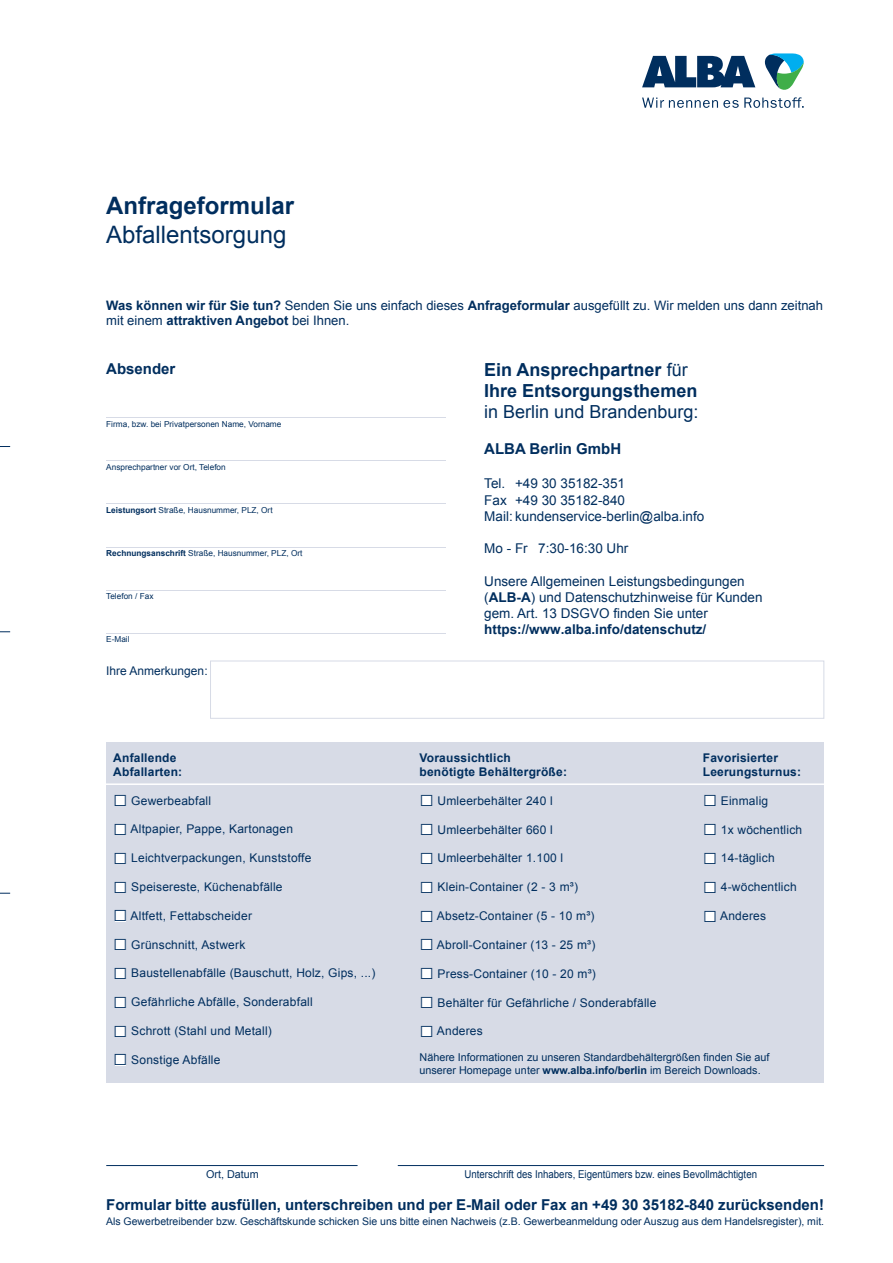
<style>
.page{position:relative;width:893px;height:1263px;background:#fff}
.page>*{position:absolute;margin:0;border:0;box-sizing:border-box;transform-origin:0 0}
.t1{font:24px "Arial";color:#002e5e}
.t2{font:700 24px "Arial";color:#002e5e}
.t3{font:700 18px/21px "Arial";color:#002e5e}
.t4{font:18px "Arial";color:#002e5e}
.t5{font:700 15px "Arial";color:#002e5e}
.t6{font:13.5px/16.2px "Arial";color:#002e5e}
.t7{font:700 13.5px "Arial";color:#002e5e}
.t8{font:13.05px/15.6px "Arial";color:#002e5e}
.t9{font:12px "Arial";letter-spacing:.015em;color:#002e5e}
.t10{font:700 12px/14.4px "Arial";letter-spacing:.02em;color:#002e5e}
.t11{font:10.8px/12.9px "Arial";color:#002e5e}
.t12{font:10.8px "Arial";color:#002e5e;scale:.9 1}
.t13{font:10.5px "Arial";color:#002e5e}
.t14{font:8.25px "Arial";color:#002e5e}
.s1{font-weight:700}
.s2{font-weight:700;font-size:24px}
.s3{font-weight:400}
</style>
<div class="page">
<hr style="left:106px;top:417px;width:340px;height:1px;background:#d7dbe6">
<hr style="left:106px;top:460px;width:340px;height:1px;background:#d7dbe6">
<hr style="left:106px;top:503px;width:340px;height:1px;background:#d7dbe6">
<hr style="left:106px;top:547px;width:340px;height:1px;background:#d7dbe6">
<hr style="left:106px;top:590px;width:340px;height:1px;background:#d7dbe6">
<hr style="left:106px;top:633px;width:340px;height:1px;background:#d7dbe6">
<svg style="left:765px;top:53px;width:39px;height:37px"></svg>
<svg style="left:642px;top:56px;width:113px;height:31px"></svg>
<svg style="left:642px;top:97px;width:162px;height:11px"></svg>
<hr style="left:106px;top:1165px;width:252px;height:1px;background:#002e5e">
<hr style="left:398px;top:1165px;width:426px;height:1px;background:#002e5e">
<div style="left:106px;top:742px;width:718px;height:340px;background:#d7dbe6"></div>
<div style="left:115px;top:796px;width:11px;height:10px;background:#fff"></div>
<div style="left:115px;top:824px;width:11px;height:11px;background:#fff"></div>
<div style="left:115px;top:853px;width:11px;height:11px;background:#fff"></div>
<div style="left:115px;top:882px;width:11px;height:10px;background:#fff"></div>
<div style="left:115px;top:911px;width:11px;height:10px;background:#fff"></div>
<div style="left:115px;top:940px;width:11px;height:10px;background:#fff"></div>
<div style="left:115px;top:968px;width:11px;height:11px;background:#fff"></div>
<div style="left:422px;top:796px;width:10px;height:10px;background:#fff"></div>
<div style="left:422px;top:824px;width:10px;height:11px;background:#fff"></div>
<div style="left:422px;top:853px;width:10px;height:11px;background:#fff"></div>
<div style="left:422px;top:882px;width:10px;height:10px;background:#fff"></div>
<div style="left:422px;top:911px;width:10px;height:10px;background:#fff"></div>
<div style="left:705px;top:796px;width:10px;height:10px;background:#fff"></div>
<div style="left:705px;top:824px;width:10px;height:11px;background:#fff"></div>
<div style="left:705px;top:853px;width:10px;height:11px;background:#fff"></div>
<div style="left:705px;top:882px;width:10px;height:10px;background:#fff"></div>
<div style="left:705px;top:911px;width:10px;height:10px;background:#fff"></div>
<div style="left:422px;top:940px;width:10px;height:10px;background:#fff"></div>
<div style="left:422px;top:968px;width:10px;height:11px;background:#fff"></div>
<div style="left:422px;top:997px;width:10px;height:11px;background:#fff"></div>
<div style="left:422px;top:1026px;width:10px;height:11px;background:#fff"></div>
<div style="left:115px;top:997px;width:11px;height:11px;background:#fff"></div>
<div style="left:115px;top:1026px;width:11px;height:10px;background:#fff"></div>
<div style="left:115px;top:1055px;width:11px;height:10px;background:#fff"></div>
<hr style="left:104px;top:783px;width:721px;height:2px;background:#fff">
<div style="left:210px;top:661px;width:614px;height:58px;border:1px solid #d7dbe6"></div>
<h1 class="t2" style="left:106px;top:190px;width:190px">Anfrageformular</h1>
<h1 class="t1" style="left:106px;top:219px;width:182px">Abfallentsorgung</h1>
<p class="t8" style="left:106px;top:297px;width:718px"><span class="s1">Was können wir für Sie tun?</span> Senden Sie uns einfach dieses <span class="s1">Anfrageformular</span> ausgefüllt zu. Wir melden uns dann zeitnah mit einem <span class="s1">attraktiven Angebot</span> bei Ihnen.</p>
<p class="t5" style="left:106px;top:359px;width:71px">Absender</p>
<p class="t14" style="left:106px;top:418px;width:177px">Firma, bzw. bei Privatpersonen Name, Vorname</p>
<p class="t14" style="left:106px;top:461px;width:121px">Ansprechpartner vor Ort, Telefon</p>
<p class="t14" style="left:106px;top:504px;width:168px"><span class="s1">Leistungsort</span> Straße, Hausnummer, PLZ, Ort</p>
<p class="t14" style="left:106px;top:547px;width:198px"><span class="s1">Rechnungsanschrift</span> Straße, Hausnummer, PLZ, Ort</p>
<p class="t14" style="left:106px;top:590px;width:49px">Telefon / Fax</p>
<p class="t14" style="left:106px;top:634px;width:25px">E-Mail</p>
<p class="t9" style="left:106px;top:663px;width:103px">Ihre Anmerkungen:</p>
<p class="t10" style="left:113px;top:751px;width:70px">Anfallende<br>Abfallarten:</p>
<p class="t9" style="left:113px;top:792px;width:99px"><span class="s2">□</span> Gewerbeabfall</p>
<p class="t9" style="left:113px;top:821px;width:181px"><span class="s2">□</span> Altpapier, Pappe, Kartonagen</p>
<p class="t9" style="left:113px;top:850px;width:200px"><span class="s2">□</span> Leichtverpackungen, Kunststoffe</p>
<p class="t9" style="left:113px;top:879px;width:171px"><span class="s2">□</span> Speisereste, Küchenabfälle</p>
<p class="t9" style="left:113px;top:908px;width:140px"><span class="s2">□</span> Altfett, Fettabscheider</p>
<p class="t9" style="left:113px;top:936px;width:134px"><span class="s2">□</span> Grünschnitt, Astwerk</p>
<p class="t9" style="left:113px;top:965px;width:264px"><span class="s2">□</span> Baustellenabfälle (Bauschutt, Holz, Gips, ...)</p>
<p class="t9" style="left:113px;top:994px;width:201px"><span class="s2">□</span> Gefährliche Abfälle, Sonderabfall</p>
<p class="t9" style="left:113px;top:1023px;width:160px"><span class="s2">□</span> Schrott (Stahl und Metall)</p>
<p class="t9" style="left:113px;top:1052px;width:109px"><span class="s2">□</span> Sonstige Abfälle</p>
<h2 class="t3" style="left:484px;top:360px;width:215px">Ein Ansprechpartner <span class="s3">für<br></span>Ihre Entsorgungsthemen</h2>
<h2 class="t4" style="left:484px;top:400px;width:216px">in Berlin und Brandenburg:</h2>
<p class="t5" style="left:484px;top:439px;width:138px">ALBA Berlin GmbH</p>
<p class="t6" style="left:484px;top:476px;width:222px">Tel. +49 30 35182-351<br>Fax +49 30 35182-840<br>Mail: kundenservice-berlin@alba.info</p>
<p class="t6" style="left:484px;top:541px;width:146px">Mo - Fr 7:30-16:30 Uhr</p>
<p class="t6" style="left:484px;top:573px;width:280px">Unsere Allgemeinen Leistungsbedingungen (<span class="s1">ALB-A</span>) und Datenschutzhinweise für Kunden gem. Art. 13 DSGVO finden Sie unter</p>
<p class="t7" style="left:484px;top:621px;width:224px">https://www.alba.info/datenschutz/</p>
<p class="t10" style="left:420px;top:751px;width:149px">Voraussichtlich benötigte Behältergröße:</p>
<p class="t9" style="left:420px;top:793px;width:135px"><span class="s2">□</span> Umleerbehälter 240 l</p>
<p class="t9" style="left:420px;top:822px;width:135px"><span class="s2">□</span> Umleerbehälter 660 l</p>
<p class="t9" style="left:420px;top:850px;width:145px"><span class="s2">□</span> Umleerbehälter 1.100 l</p>
<p class="t9" style="left:420px;top:879px;width:160px"><span class="s2">□</span> Klein-Container (2 - 3 m³)</p>
<p class="t9" style="left:420px;top:908px;width:177px"><span class="s2">□</span> Absetz-Container (5 - 10 m³)</p>
<p class="t9" style="left:420px;top:937px;width:177px"><span class="s2">□</span> Abroll-Container (13 - 25 m³)</p>
<p class="t9" style="left:420px;top:966px;width:178px"><span class="s2">□</span> Press-Container (10 - 20 m³)</p>
<p class="t9" style="left:420px;top:994px;width:238px"><span class="s2">□</span> Behälter für Gefährliche / Sonderabfälle</p>
<p class="t9" style="left:420px;top:1023px;width:65px"><span class="s2">□</span> Anderes</p>
<p class="t11" style="left:420px;top:1051px;width:351px">Nähere Informationen zu unseren Standardbehältergrößen finden Sie auf unserer Homepage unter <span class="s1">www.alba.info/berlin</span> im Bereich Downloads.</p>
<p class="t10" style="left:703px;top:751px;width:100px">Favorisierter<br>Leerungsturnus:</p>
<p class="t9" style="left:703px;top:793px;width:67px"><span class="s2">□</span> Einmalig</p>
<p class="t9" style="left:703px;top:822px;width:101px"><span class="s2">□</span> 1x wöchentlich</p>
<p class="t9" style="left:703px;top:850px;width:73px"><span class="s2">□</span> 14-täglich</p>
<p class="t9" style="left:703px;top:879px;width:95px"><span class="s2">□</span> 4-wöchentlich</p>
<p class="t9" style="left:703px;top:908px;width:65px"><span class="s2">□</span> Anderes</p>
<p class="t11" style="left:206px;top:1167px;width:54px">Ort, Datum</p>
<p class="t12" style="left:464px;top:1167px;width:327px">Unterschrift des Inhabers, Eigentümers bzw. eines Bevollmächtigten</p>
<p class="t5" style="left:106px;top:1195px;width:719px">Formular bitte ausfüllen, unterschreiben und per E-Mail oder Fax an +49 30 35182-840 zurücksenden!</p>
<p class="t13" style="left:106px;top:1214px;width:719px">Als Gewerbetreibender bzw. Geschäftskunde schicken Sie uns bitte einen Nachweis (z.B. Gewerbeanmeldung oder Auszug aus dem Handelsregister), mit.</p>
</div>
